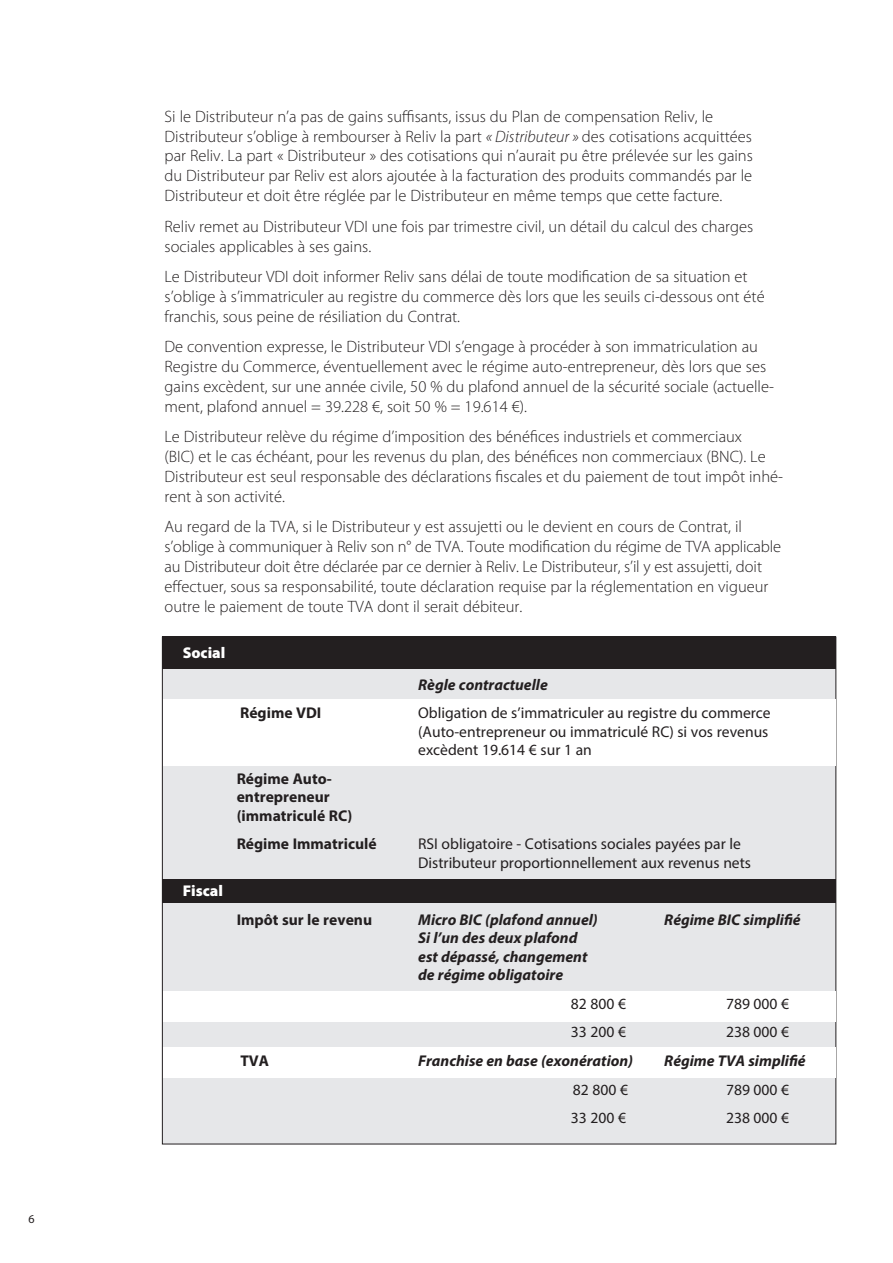
<style>
.page{position:relative;width:893px;height:1263px;background:#fff}
.page>*{position:absolute;margin:0;border:0;box-sizing:border-box;transform-origin:0 0}
.Text_no_indent{font:300 16.5px/19.8px "Myriad Pro";color:#231f20}
.text_11_14{font:15.6px/18.5px "Myriad Pro";color:#231f20}
.text_11_14-2{font:italic 700 15.6px/18.5px "Myriad Pro";color:#231f20}
.text_11_14-3{font:700 15.6px/18.5px "Myriad Pro";color:#231f20}
.text_11_14-4{font:900 15.6px "Myriad Pro";color:#fff}
.page_numbers{font:12px "Myriad Pro";color:#231f20}
.s1{font-style:italic}
</style>
<div class="page">
<div style="left:162px;top:637px;width:674px;height:507px;background:#e6e7e9"></div>
<div style="left:163px;top:699px;width:672px;height:67px;background:#fff"></div>
<div style="left:163px;top:991px;width:672px;height:30px;background:#fff"></div>
<div style="left:163px;top:1048px;width:672px;height:30px;background:#fff"></div>
<div style="left:163px;top:637px;width:673px;height:32px;background:#231f20"></div>
<div style="left:162px;top:879px;width:674px;height:24px;background:#231f20"></div>
<p class="page_numbers" style="left:28px;top:1212px;width:8px">6</p>
<p class="Text_no_indent" style="left:165px;top:106px;width:590px">Si le Distributeur n’a pas de gains suffisants, issus du Plan de compensation Reliv, le Distributeur s’oblige à rembourser à Reliv la part <span class="s1">« Distributeur »</span> des cotisations acquittées par Reliv. La part « Distributeur » des cotisations qui n’aurait pu être prélevée sur les gains du Distributeur par Reliv est alors ajoutée à la facturation des produits commandés par le Distributeur et doit être réglée par le Distributeur en même temps que cette facture.</p>
<p class="Text_no_indent" style="left:165px;top:216px;width:590px">Reliv remet au Distributeur VDI une fois par trimestre civil, un détail du calcul des charges sociales applicables à ses gains.</p>
<p class="Text_no_indent" style="left:165px;top:267px;width:602px">Le Distributeur VDI doit informer Reliv sans délai de toute modification de sa situation et s’oblige à s’immatriculer au registre du commerce dès lors que les seuils ci-dessous ont été franchis, sous peine de résiliation du Contrat.</p>
<p class="Text_no_indent" style="left:165px;top:337px;width:611px">De convention expresse, le Distributeur VDI s’engage à procéder à son immatriculation au Registre du Commerce, éventuellement avec le régime auto-entrepreneur, dès lors que ses gains excèdent, sur une année civile, 50 % du plafond annuel de la sécurité sociale (actuelle&shy;ment, plafond annuel = 39.228 €, soit 50 % = 19.614 €).</p>
<p class="Text_no_indent" style="left:165px;top:427px;width:620px">Le Distributeur relève du régime d’imposition des bénéfices industriels et commerciaux<br>(BIC) et le cas échéant, pour les revenus du plan, des bénéfices non commerciaux (BNC). Le Distributeur est seul responsable des déclarations fiscales et du paiement de tout impôt inhé&shy;rent à son activité.</p>
<p class="Text_no_indent" style="left:165px;top:517px;width:618px">Au regard de la TVA, si le Distributeur y est assujetti ou le devient en cours de Contrat, il s’oblige à communiquer à Reliv son n° de TVA. Toute modification du régime de TVA applicable au Distributeur doit être déclarée par ce dernier à Reliv. Le Distributeur, s’il y est assujetti, doit effectuer, sous sa responsabilité, toute déclaration requise par la réglementation en vigueur outre le paiement de toute TVA dont il serait débiteur.</p>
<p class="text_11_14-4" style="left:183px;top:642px;width:44px">Social</p>
<p class="text_11_14-4" style="left:183px;top:880px;width:42px">Fiscal</p>
<p class="text_11_14-2" style="left:418px;top:675px;width:131px">Règle contractuelle</p>
<p class="text_11_14-3" style="left:240px;top:703px;width:83px">Régime VDI</p>
<p class="text_11_14" style="left:418px;top:703px;width:354px">Obligation de s’immatriculer au registre du commerce (Auto-entrepreneur ou immatriculé RC) si vos revenus excèdent 19.614 € sur 1 an</p>
<p class="text_11_14-3" style="left:237px;top:769px;width:117px">Régime Auto&shy;entrepreneur (immatriculé RC)</p>
<p class="text_11_14-3" style="left:237px;top:834px;width:142px">Régime Immatriculé</p>
<p class="text_11_14" style="left:418px;top:834px;width:334px">RSI obligatoire - Cotisations sociales payées par le<br>Distributeur proportionnellement aux revenus nets</p>
<p class="text_11_14-3" style="left:237px;top:910px;width:137px">Impôt sur le revenu</p>
<p class="text_11_14-2" style="left:418px;top:910px;width:181px">Micro BIC (plafond annuel)</p>
<p class="text_11_14-2" style="left:664px;top:910px;width:138px">Régime BIC simplifié</p>
<p class="text_11_14-2" style="left:418px;top:928px;width:171px">Si l’un des deux plafond est dépassé, changement de régime obligatoire</p>
<p class="text_11_14" style="left:571px;top:994px;width:57px">82 800 €</p>
<p class="text_11_14" style="left:726px;top:994px;width:65px">789 000 €</p>
<p class="text_11_14" style="left:571px;top:1023px;width:57px">33 200 €</p>
<p class="text_11_14" style="left:726px;top:1023px;width:65px">238 000 €</p>
<p class="text_11_14-3" style="left:240px;top:1051px;width:30px">TVA</p>
<p class="text_11_14-2" style="left:418px;top:1051px;width:216px">Franchise en base (exonération)</p>
<p class="text_11_14-2" style="left:664px;top:1051px;width:143px">Régime TVA simplifié</p>
<p class="text_11_14" style="left:573px;top:1080px;width:57px">82 800 €</p>
<p class="text_11_14" style="left:726px;top:1080px;width:65px">789 000 €</p>
<p class="text_11_14" style="left:571px;top:1109px;width:57px">33 200 €</p>
<p class="text_11_14" style="left:726px;top:1109px;width:65px">238 000 €</p>
</div>
